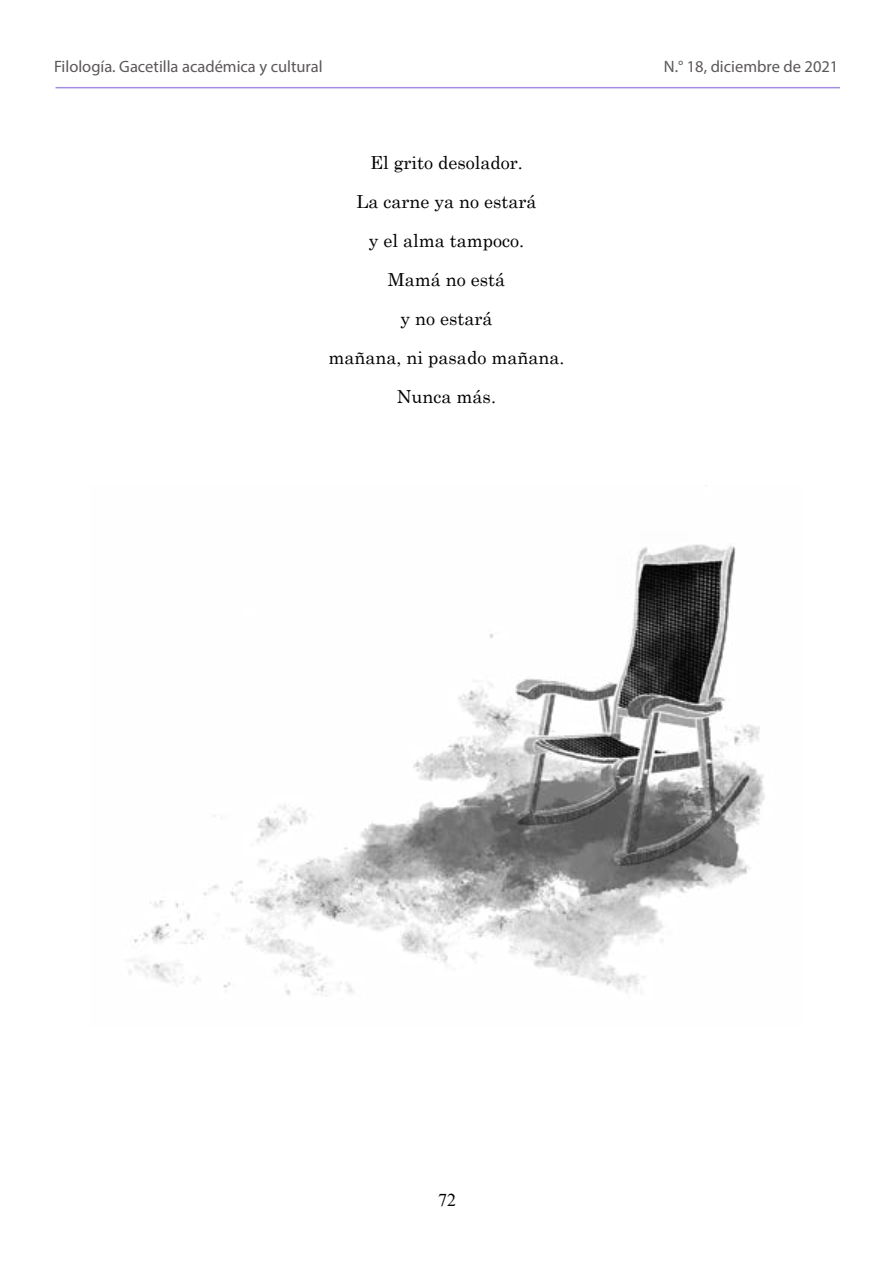
<style>
.page{position:relative;width:893px;height:1263px;background:#fff}
.page>*{position:absolute;margin:0;border:0;box-sizing:border-box;transform-origin:0 0}
.t1{font:18px/39px "Century Schoolbook";color:#000;text-align:center}
.t2{font:18px "Times New Roman";color:#000}
.t3{font:16.5px "Myriad Pro";color:#5b575a}
</style>
<div class="page">
<hr style="left:56px;top:87px;width:784px;height:1px;background:#471ccf">
<img style="left:129px;top:485px;width:636px;height:511px">
<p class="t3" style="left:54px;top:56px;width:270px">Filología. Gacetilla académica y cultural</p>
<p class="t3" style="left:664px;top:56px;width:176px">N.° 18, diciembre de 2021</p>
<p class="t1" style="left:329px;top:142px;width:237px">El grito desolador.<br>La carne ya no estará<br>y el alma tampoco.<br>Mamá no está<br>y no estará<br>mañana, ni pasado mañana.<br>Nunca más.</p>
<p class="t2" style="left:438px;top:1190px;width:19px">72</p>
</div>
